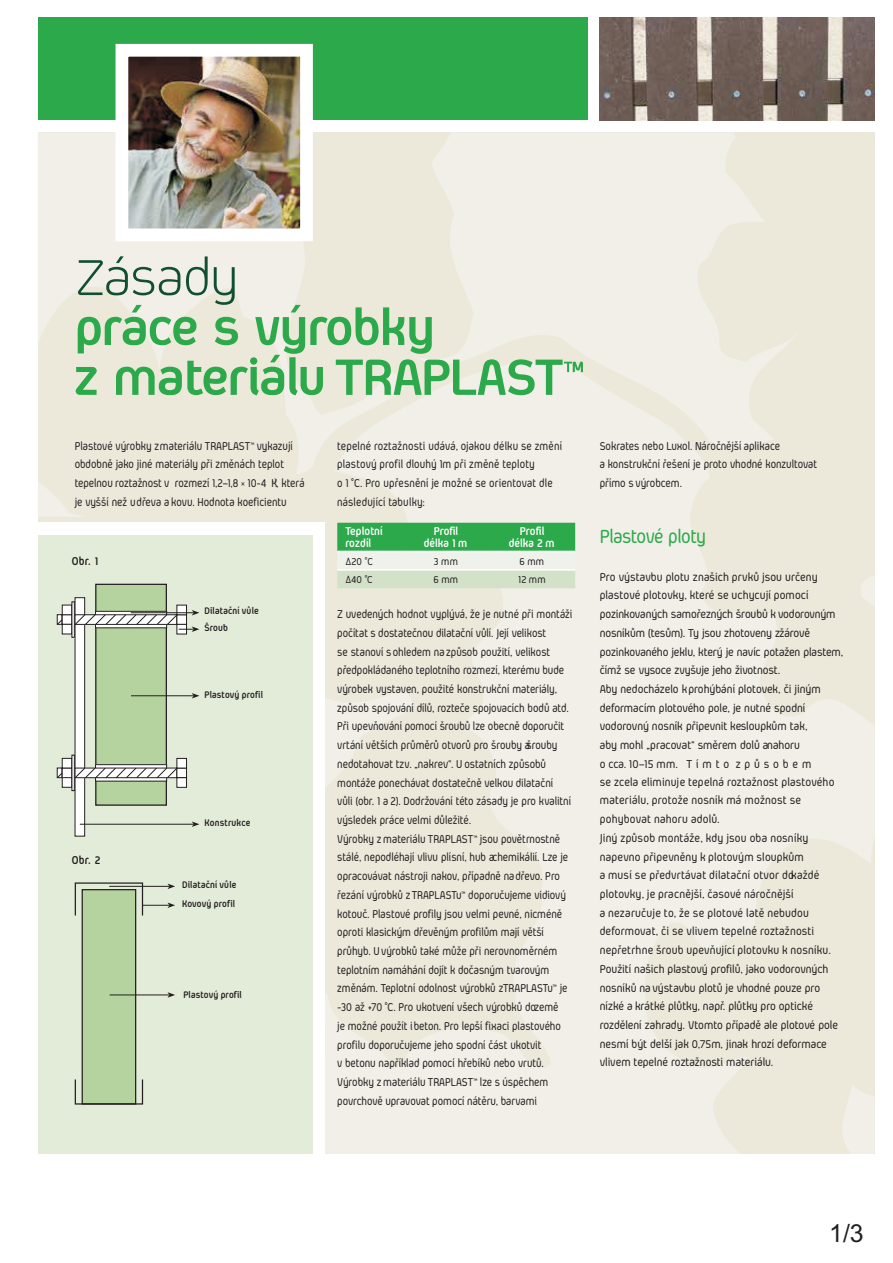
<style>
.page{position:relative;width:893px;height:1263px;background:#fff}
.page>*{position:absolute;margin:0;border:0;box-sizing:border-box;transform-origin:0 0}
.t1{font:700 57.9px/49.9px "Aeroportal";letter-spacing:-.03em;color:#2ca94b}
.t2{font:57.9px "Aeroportal";letter-spacing:-.04em;color:#114f33}
.t3{font:24.9px "Arial";color:#231f20}
.t4{font:21.75px "Aeroportal";letter-spacing:-.035em;color:#2ca94b;scale:.9 1}
.t5{font:13.05px/18.8px "Aeroportal";letter-spacing:-.005em;color:#231f20;scale:.85 1}
.t6{font:13.05px/18.8px "Aeroportal";letter-spacing:-.005em;color:#231f20;scale:.9 1}
.t7{font:700 13.05px/11.6px "Aeroportal";color:#fff;text-align:center;scale:.9 1}
.t8{font:700 13.05px "Aeroportal";letter-spacing:.01em;color:#231f20;scale:.9 1}
.t9{font:11.55px "Aeroportal";color:#231f20;scale:.9 1}
.t10{font:700 10.8px/17.2px "Aeroportal";letter-spacing:.01em;color:#231f20;scale:.9 1}
</style>
<div class="page">
<div style="left:38px;top:132px;width:837px;height:1022px;background:#efece3"></div>
<div style="left:26px;top:523px;width:299px;height:631px;background:#fff"></div>
<img style="left:600px;top:17px;width:275px;height:103px">
<div style="left:38px;top:17px;width:549px;height:103px;background:#2ca94b"></div>
<div style="left:38px;top:535px;width:275px;height:619px;background:#e2ecd9"></div>
<div style="left:95px;top:584px;width:72px;height:222px;background:#b5d39e"></div>
<div style="left:75px;top:598px;width:10px;height:238px;background:#fff"></div>
<div style="left:75px;top:597px;width:10px;height:239px;border:1px solid #231f20"></div>
<div style="left:95px;top:584px;width:72px;height:222px;border:1px solid #231f20"></div>
<div style="left:177px;top:605px;width:10px;height:10px;background:#fff"></div>
<div style="left:177px;top:605px;width:10px;height:10px;border:1px solid #231f20"></div>
<div style="left:96px;top:765px;width:71px;height:16px;background:#fff"></div>
<div style="left:95px;top:764px;width:72px;height:17px;border:1px solid #231f20"></div>
<div style="left:177px;top:768px;width:10px;height:10px;background:#fff"></div>
<div style="left:177px;top:768px;width:10px;height:10px;border:1px solid #231f20"></div>
<div style="left:177px;top:778px;width:10px;height:9px;background:#fff"></div>
<div style="left:177px;top:777px;width:10px;height:11px;border:1px solid #231f20"></div>
<div style="left:177px;top:758px;width:10px;height:10px;background:#fff"></div>
<div style="left:177px;top:758px;width:10px;height:10px;border:1px solid #231f20"></div>
<svg style="left:75px;top:767px;width:103px;height:12px"></svg>
<hr style="left:131px;top:695px;width:63px;height:1px;background:#231f20">
<svg style="left:192px;top:693px;width:7px;height:5px"></svg>
<hr style="left:80px;top:824px;width:114px;height:1px;background:#231f20">
<svg style="left:192px;top:821px;width:7px;height:6px"></svg>
<svg style="left:75px;top:610px;width:124px;height:22px"></svg>
<svg style="left:143px;top:902px;width:32px;height:6px"></svg>
<hr style="left:109px;top:886px;width:60px;height:1px;background:#231f20">
<svg style="left:168px;top:883px;width:7px;height:6px"></svg>
<div style="left:82px;top:890px;width:54px;height:214px;background:#b5d39e"></div>
<div style="left:82px;top:889px;width:54px;height:215px;border:1px solid #231f20"></div>
<hr style="left:110px;top:995px;width:59px;height:1px;background:#231f20">
<svg style="left:168px;top:992px;width:7px;height:6px"></svg>
<div style="left:75px;top:882px;width:68px;height:34px;border:1px solid #231f20"></div>
<div style="left:75px;top:1079px;width:68px;height:25px;border:1px solid #231f20"></div>
<svg style="left:337px;top:523px;width:238px;height:65px;background:#90cc99"></svg>
<hr style="left:337px;top:569px;width:66px;height:2px;background:#fff">
<hr style="left:403px;top:569px;width:86px;height:2px;background:#fff">
<hr style="left:489px;top:569px;width:86px;height:2px;background:#fff">
<hr style="left:337px;top:551px;width:66px;height:1px;background:#fff">
<hr style="left:403px;top:551px;width:86px;height:1px;background:#fff">
<hr style="left:489px;top:551px;width:86px;height:1px;background:#fff">
<img style="left:130px;top:58px;width:169px;height:169px">
<div style="left:116px;top:44px;width:197px;height:197px;border:13px solid #fff"></div>
<div style="left:57px;top:615px;width:5px;height:9px;background:#fff"></div>
<div style="left:57px;top:614px;width:5px;height:11px;border:1px solid #231f20"></div>
<div style="left:62px;top:615px;width:10px;height:9px;background:#fff"></div>
<div style="left:62px;top:614px;width:10px;height:11px;border:1px solid #231f20"></div>
<div style="left:62px;top:624px;width:10px;height:10px;background:#fff"></div>
<div style="left:62px;top:624px;width:10px;height:10px;border:1px solid #231f20"></div>
<div style="left:62px;top:605px;width:10px;height:10px;background:#fff"></div>
<div style="left:62px;top:605px;width:10px;height:10px;border:1px solid #231f20"></div>
<svg style="left:56px;top:619px;width:7px;height:6px"></svg>
<div style="left:72px;top:601px;width:3px;height:37px;border:1px solid #231f20"></div>
<div style="left:57px;top:768px;width:5px;height:10px;background:#fff"></div>
<div style="left:57px;top:768px;width:5px;height:10px;border:1px solid #231f20"></div>
<div style="left:62px;top:768px;width:10px;height:10px;background:#fff"></div>
<div style="left:62px;top:768px;width:10px;height:10px;border:1px solid #231f20"></div>
<div style="left:62px;top:778px;width:10px;height:9px;background:#fff"></div>
<div style="left:62px;top:777px;width:10px;height:11px;border:1px solid #231f20"></div>
<div style="left:62px;top:758px;width:10px;height:10px;background:#fff"></div>
<div style="left:62px;top:758px;width:10px;height:10px;border:1px solid #231f20"></div>
<svg style="left:56px;top:772px;width:7px;height:6px"></svg>
<div style="left:72px;top:755px;width:3px;height:36px;border:1px solid #231f20"></div>
<h1 class="t2" style="left:75px;top:256px;width:165px">Zásady</h1>
<h1 class="t1" style="left:75px;top:305px;width:511px">práce s výrobky<br>z materiálu TRAPLAST™</h1>
<p class="t5" style="left:75px;top:437px;width:272px">Plastové výrobky z materiálu TRAPLAST™ vykazují obdobnì jako jiné materiály pøi zmìnách teplot tepelnou roztažnost v rozmezí 1,2–1,8 × 10-4 K<sup>-1</sup>, která je vyšší než u døeva a kovu. Hodnota koeficientu</p>
<p class="t5" style="left:337px;top:437px;width:266px">tepelné roztažnosti udává, ojakou délku se zmìní plastový profil dlouhý 1m pøi zmìnì teploty<br>o 1 °C. Pro upøesnìní je možné se orientovat dle následující tabulky:</p>
<p class="t8" style="left:72px;top:556px;width:31px">Obr. 1</p>
<p class="t8" style="left:72px;top:855px;width:33px">Obr. 2</p>
<p class="t10" style="left:204px;top:602px;width:62px">Dilataèní vùle<br>Šroub</p>
<p class="t10" style="left:204px;top:687px;width:66px">Plastový profil</p>
<p class="t10" style="left:204px;top:814px;width:53px">Konstrukce</p>
<p class="t10" style="left:182px;top:876px;width:62px;line-height:18.6px">Dilataèní vùle<br>Kovový profil</p>
<p class="t10" style="left:183px;top:986px;width:66px">Plastový profil</p>
<p class="t7" style="left:345px;top:526px;width:43px;text-align:left">Teplotní rozdíl</p>
<p class="t7" style="left:424px;top:526px;width:50px">Profil délka 1 m</p>
<p class="t7" style="left:509px;top:526px;width:53px">Profil délka 2 m</p>
<p class="t9" style="left:345px;top:557px;width:32px">?20 °C</p>
<p class="t9" style="left:434px;top:557px;width:28px">3 mm</p>
<p class="t9" style="left:520px;top:557px;width:29px">6 mm</p>
<p class="t9" style="left:345px;top:576px;width:32px">? 40 °C</p>
<p class="t9" style="left:433px;top:576px;width:29px">6 mm</p>
<p class="t9" style="left:518px;top:576px;width:32px">12 mm</p>
<p class="t5" style="left:337px;top:605px;width:278px">Z uvedených hodnot vyplývá, že je nutné pøi montáži poèítat s dostateènou dilataèní vùlí. Její velikost<br>se stanoví s ohledem na zpùsob použití, velikost pøedpokládaného teplotního rozmezí, kterému bude výrobek vystaven, použité konstrukèní materiály, zpùsob spojování dílù, rozteèe spojovacích bodù atd.<br>Pøi upevòování pomocí šroubù lze obecnì doporuèit vrtání vìtších prùmìrù otvorù pro šrouby ašrouby nedotahovat tzv. „nakrev“. U ostatních zpùsobù montáže ponechávat dostateènì velkou dilataèní<br>vùli (obr. 1 a 2). Dodržování této zásady je pro kvalitní výsledek práce velmi dùležité.<br>Výrobky z materiálu TRAPLAST™ jsou povìtrnostnì stálé, nepodléhají vlivu plísní, hub achemikálií. Lze je opracovávat nástroji nakov, pøípadnì na døevo. Pro øezání výrobkù z TRAPLASTu™ doporuèujeme vidiový kotouè. Plastové profily jsou velmi pevné, nicménì oproti klasickým døevìným profilùm mají vìtší prùhyb. U výrobkù také mùže pøi nerovnomìrném teplotním namáhání dojít k doèasným tvarovým zmìnám. Teplotní odolnost výrobkù z TRAPLASTu™ je -30 až +70 °C. Pro ukotvení všech výrobkù dozemì<br>je možné použít i beton. Pro lepší fixaci plastového profilu doporuèujeme jeho spodní èást ukotvit<br>v betonu napøíklad pomocí høebíkù nebo vrutù.<br>Výrobky z materiálu TRAPLAST™ lze s úspìchem povrchovì upravovat pomocí nátìru, barvami</p>
<p class="t5" style="left:600px;top:437px;width:257px">Sokrates nebo Luxol. Nároènìjší aplikace<br>a konstrukèní øešení je proto vhodné konzultovat pøímo s výrobcem.</p>
<h3 class="t4" style="left:600px;top:529px;width:120px">Plastové ploty</h3>
<p class="t6" style="left:600px;top:568px;width:272px">Pro výstavbu plotu z našich prvkù jsou urèeny plastové plotovky, které se uchycují pomocí pozinkovaných samoøezných šroubù k vodorovným nosníkùm (tesùm). Ty jsou zhotoveny zžárovì pozinkovaného jeklu, který je navíc potažen plastem, èímž se vysoce zvyšuje jeho životnost.<br>Aby nedocházelo k prohýbání plotovek, èi jiným deformacím plotového pole, je nutné spodní vodorovný nosník pøipevnit kesloupkùm tak,<br>aby mohl „pracovat“ smìrem dolù anahoru<br>o cca. 10–15 mm. Tímto zpùsobem<br>se zcela eliminuje tepelná roztažnost plastového materiálu, protože nosník má možnost se pohybovat nahoru a dolù.<br>Jiný zpùsob montáže, kdy jsou oba nosníky napevno pøipevnìny k plotovým sloupkùm<br>a musí se pøedvrtávat dilataèní otvor dokaždé plotovky, je pracnìjší, èasové nároènìjší<br>a nezaruèuje to, že se plotové latì nebudou deformovat, èi se vlivem tepelné roztažnosti nepøetrhne šroub upevòující plotovku k nosníku.<br>Použití našich plastový profilù, jako vodorovných nosníkù na výstavbu plotù je vhodné pouze pro nízké a krátké plùtky, napø. plùtky pro optické rozdìlení zahrady. V tomto pøípadì ale plotové pole nesmí být delší jak 0,75 m, jinak hrozí deformace vlivem tepelné roztažnosti materiálu.</p>
<h2 class="t3" style="left:829px;top:1223px;width:36px">1/3</h2>
</div>
